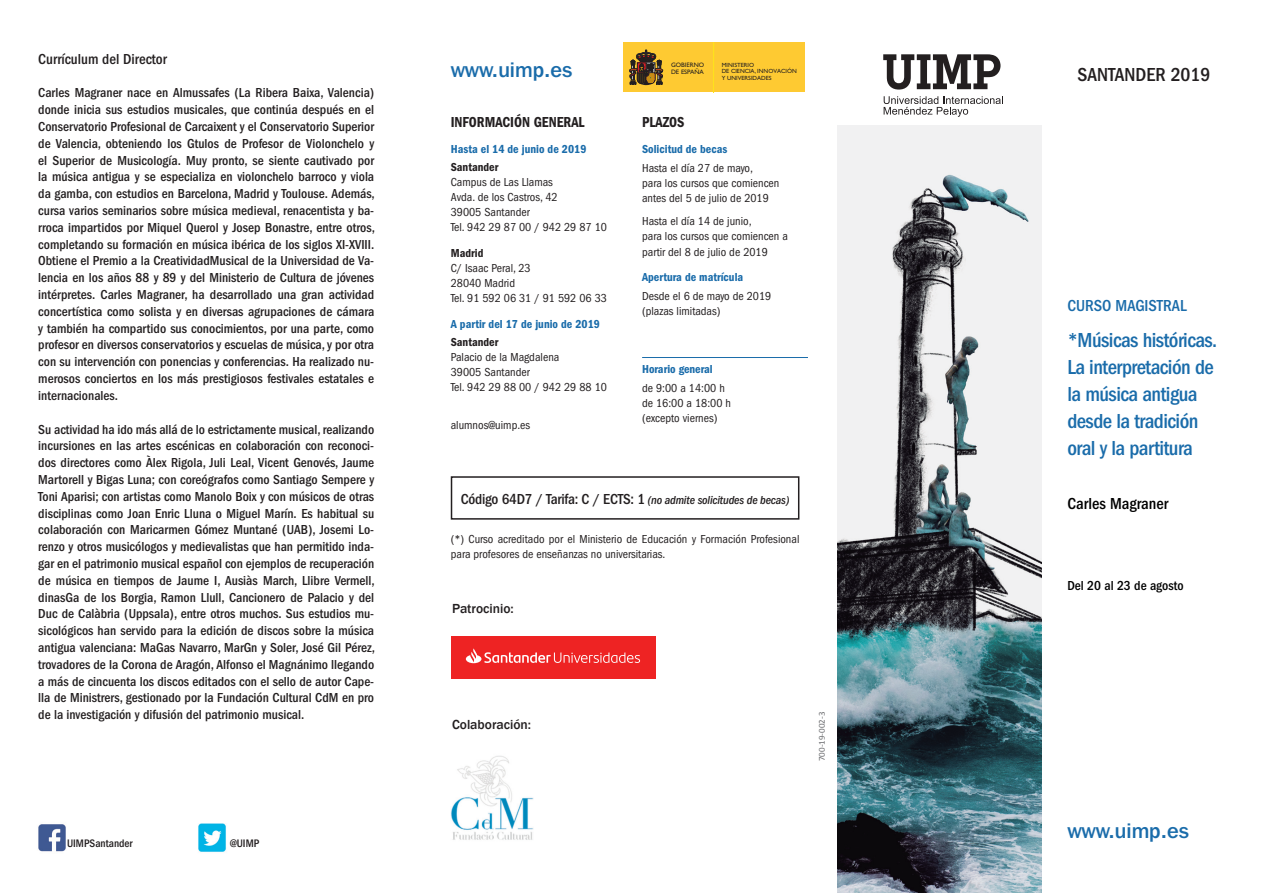
<style>
.page{position:relative;width:1263px;height:893px;background:#fff}
.page>*{position:absolute;margin:0;border:0;box-sizing:border-box;transform-origin:0 0}
.t1{font:500 condensed 21px/27px "ITC Franklin Gothic Std";letter-spacing:-.025em;color:#1a6caa}
.t2{font:500 21px "Franklin Gothic IT Cby BT";color:#1a6caa}
.t3{font:500 condensed 19.5px "ITC Franklin Gothic Std";color:#231f20}
.t4{font:500 condensed 16.5px "ITC Franklin Gothic Std";color:#1a6caa}
.t5{font:500 condensed 16.5px "ITC Franklin Gothic Std";color:#000}
.t6{font:15px "ITC Franklin Gothic Std Dm Cd";color:#231f20;scale:.95 1}
.t7{font:500 condensed 15px "ITC Franklin Gothic Std";color:#231f20}
.t8{font:500 condensed 13.5px/16.8px "ITC Franklin Gothic Std";color:#231f20;text-align:justify}
.t9{font:500 13.5px "Franklin Gothic";color:#231f20}
.t10{font:500 condensed 13.5px "ITC Franklin Gothic Std";color:#000}
.t11{font:condensed 12px/15px "ITC Franklin Gothic Std";color:#231f20}
.t12{font:12px/18px "ITC Franklin Gothic Std Dm Cd";color:#1a6caa}
.t13{font:italic 500 condensed 12px "ITC Franklin Gothic Std";letter-spacing:-.015em;color:#231f20}
.t14{font:12px "ITC Franklin Gothic Std Dm Cd";color:#231f20}
.t15{font:500 condensed 11.25px "ITC Franklin Gothic Std";color:#231f20}
.t16{font:9px "Calibri";color:#6c6d70}
.t17{font:6.45px/6.4px "Gill Sans Std";color:#231f20}
.t18{font:6px/6.4px "Gill Sans Std";color:#231f20}
.s1{color:#231f20}
.s2{font-family:"ITC Franklin Gothic Std Dm Cd";font-stretch:normal}
.s3{font-style:normal;font-size:15px}
</style>
<div class="page">
<img style="left:838px;top:125px;width:204px;height:768px">
<svg style="left:883px;top:54px;width:117px;height:36px"></svg>
<hr style="left:642px;top:357px;width:166px;height:1px;background:#1a6caa">
<img style="left:198px;top:823px;width:28px;height:29px">
<img style="left:38px;top:824px;width:28px;height:28px">
<svg style="left:884px;top:96px;width:119px;height:21px"></svg>
<div style="left:451px;top:476px;width:348px;height:44px;border:2px solid #231f20"></div>
<div style="left:451px;top:637px;width:204px;height:42px;background:#ee2323"></div>
<svg style="left:466px;top:648px;width:174px;height:15px"></svg>
<img style="left:451px;top:756px;width:82px;height:84px">
<div style="left:623px;top:43px;width:182px;height:49px;background:#feca32"></div>
<hr style="left:713px;top:43px;width:1px;height:49px;background:#fee11c">
<svg style="left:629px;top:50px;width:34px;height:35px"></svg>
<p class="t7" style="left:38px;top:50px;width:130px">Currículum del Director</p>
<p class="t8" style="left:38px;top:85px;width:338px">Carles Magraner nace en Almussafes (La Ribera Baixa, Valencia) donde inicia sus estudios musicales, que continúa después en el Conservatorio Profesional de Carcaixent y el Conservatorio Superior de Valencia, obteniendo los Gtulos de Profesor de Violonchelo y el Superior de Musicología. Muy pronto, se siente cautivado por la música antigua y se especializa en violonchelo barroco y viola da gamba, con estudios en Barcelona, Madrid y Toulouse. Además, cursa varios seminarios sobre música medieval, renacentista y ba&shy;rroca impartidos por Miquel Querol y Josep Bonastre, entre otros, completando su formación en música ibérica de los siglos XI-XVIII.<br>Obtiene el Premio a la CreatividadMusical de la Universidad de Va&shy;lencia en los años 88 y 89 y del Ministerio de Cultura de jóvenes intérpretes. Carles Magraner, ha desarrollado una gran actividad concertística como solista y en diversas agrupaciones de cámara y también ha compartido sus conocimientos, por una parte, como profesor en diversos conservatorios y escuelas de música, y por otra con su intervención con ponencias y conferencias. Ha realizado nu&shy;merosos conciertos en los más prestigiosos festivales estatales e internacionales.</p>
<p class="t8" style="left:38px;top:421px;width:338px">Su actividad ha ido más allá de lo estrictamente musical, realizando incursiones en las artes escénicas en colaboración con reconoci&shy;dos directores como Àlex Rigola, Juli Leal, Vicent Genovés, Jaume Martorell y Bigas Luna; con coreógrafos como Santiago Sempere y Toni Aparisi; con artistas como Manolo Boix y con músicos de otras disciplinas como Joan Enric Lluna o Miguel Marín. Es habitual su colaboración con Maricarmen Gómez Muntané (UAB), Josemi Lo&shy;renzo y otros musicólogos y medievalistas que han permitido inda&shy;gar en el patrimonio musical español con ejemplos de recuperación de música en tiempos de Jaume I, Ausiàs March, Llibre Vermell, dinasGa de los Borgia, Ramon Llull, Cancionero de Palacio y del Duc de Calàbria (Uppsala), entre otros muchos. Sus estudios mu&shy;sicológicos han servido para la edición de discos sobre la música antigua valenciana: MaGas Navarro, MarGn y Soler, José Gil Pérez, trovadores de la Corona de Aragón, Alfonso el Magnánimo llegando a más de cincuenta los discos editados con el sello de autor Cape&shy;lla de Ministrers, gestionado por la Fundación Cultural CdM en pro de la investigación y difusión del patrimonio musical.</p>
<p class="t15" style="left:67px;top:837px;width:67px">UIMPSantander</p>
<p class="t15" style="left:230px;top:837px;width:31px">@UIMP</p>
<p class="t2" style="left:451px;top:56px;width:123px">www.uimp.es</p>
<p class="t6" style="left:451px;top:114px;width:142px">INFORMACIÓN GENERAL</p>
<p class="t12" style="left:451px;top:140px;width:137px">Hasta el 14 de junio de 2019<br><span class="s1">Santander</span></p>
<p class="t11" style="left:451px;top:174px;width:158px">Campus de Las Llamas<br>Avda. de los Castros, 42<br>39005 Santander<br>Tel. 942 29 87 00 / 942 29 87 10</p>
<p class="t11" style="left:451px;top:246px;width:81px"><span class="s2">Madrid<br></span>C/ Isaac Peral, 23</p>
<p class="t11" style="left:451px;top:276px;width:158px">28040 Madrid<br>Tel. 91 592 06 31 / 91 592 06 33</p>
<p class="t12" style="left:451px;top:315px;width:151px">A partir del 17 de junio de 2019</p>
<p class="t14" style="left:451px;top:335px;width:49px">Santander</p>
<p class="t11" style="left:451px;top:349px;width:110px">Palacio de la Magdalena</p>
<p class="t11" style="left:451px;top:364px;width:81px">39005 Santander</p>
<p class="t11" style="left:451px;top:379px;width:158px">Tel. 942 29 88 00 / 942 29 88 10</p>
<p class="t11" style="left:451px;top:417px;width:81px">alumnos@uimp.es</p>
<p class="t17" style="left:671px;top:62px;width:35px">GOBIERNO<br>DE ESPAÑA</p>
<p class="t18" style="left:722px;top:62px;width:77px">MINISTERIO<br>DE CIENCIA, INNOVACIÓN<br>Y UNIVERSIDADES</p>
<p class="t6" style="left:642px;top:114px;width:46px">PLAZOS</p>
<p class="t12" style="left:642px;top:140px;width:87px">Solicitud de becas</p>
<p class="t11" style="left:642px;top:161px;width:139px">Hasta el día 27 de mayo,<br>para los cursos que comiencen antes del 5 de julio de 2019</p>
<p class="t11" style="left:642px;top:214px;width:147px">Hasta el día 14 de junio,<br>para los cursos que comiencen a partir del 8 de julio de 2019</p>
<p class="t12" style="left:642px;top:268px;width:103px">Apertura de matrícula</p>
<p class="t11" style="left:642px;top:289px;width:131px">Desde el 6 de mayo de 2019 (plazas limitadas)</p>
<p class="t12" style="left:642px;top:360px;width:72px">Horario general</p>
<p class="t11" style="left:642px;top:381px;width:90px">de 9:00 a 14:00 h de 16:00 a 18:00 h (excepto viernes)</p>
<p class="t13" style="left:461px;top:493px;width:330px"><span class="s3">Código 64D7 / Tarifa: C / ECTS: 1</span> (no admite solicitudes de becas)</p>
<p class="t11" style="left:451px;top:532px;width:350px">(*) Curso acreditado por el Ministerio de Educación y Formación Profesional para profesores de enseñanzas no universitarias.</p>
<p class="t9" style="left:452px;top:600px;width:63px">Patrocinio:</p>
<p class="t9" style="left:452px;top:716px;width:81px">Colaboración:</p>
<p class="t16" style="left:816px;top:761px;width:51px;rotate:-90deg">700-19-002-3</p>
<p class="t3" style="left:1077px;top:64px;width:134px">SANTANDER 2019</p>
<p class="t4" style="left:1067px;top:296px;width:121px">CURSO MAGISTRAL</p>
<p class="t1" style="left:1067px;top:326px;width:151px">*Músicas históricas.<br>La interpretación de la música antigua desde la tradición oral y la partitura</p>
<p class="t5" style="left:1067px;top:494px;width:102px">Carles Magraner</p>
<p class="t10" style="left:1067px;top:577px;width:118px">Del 20 al 23 de agosto</p>
<p class="t2" style="left:1067px;top:818px;width:123px">www.uimp.es</p>
</div>
